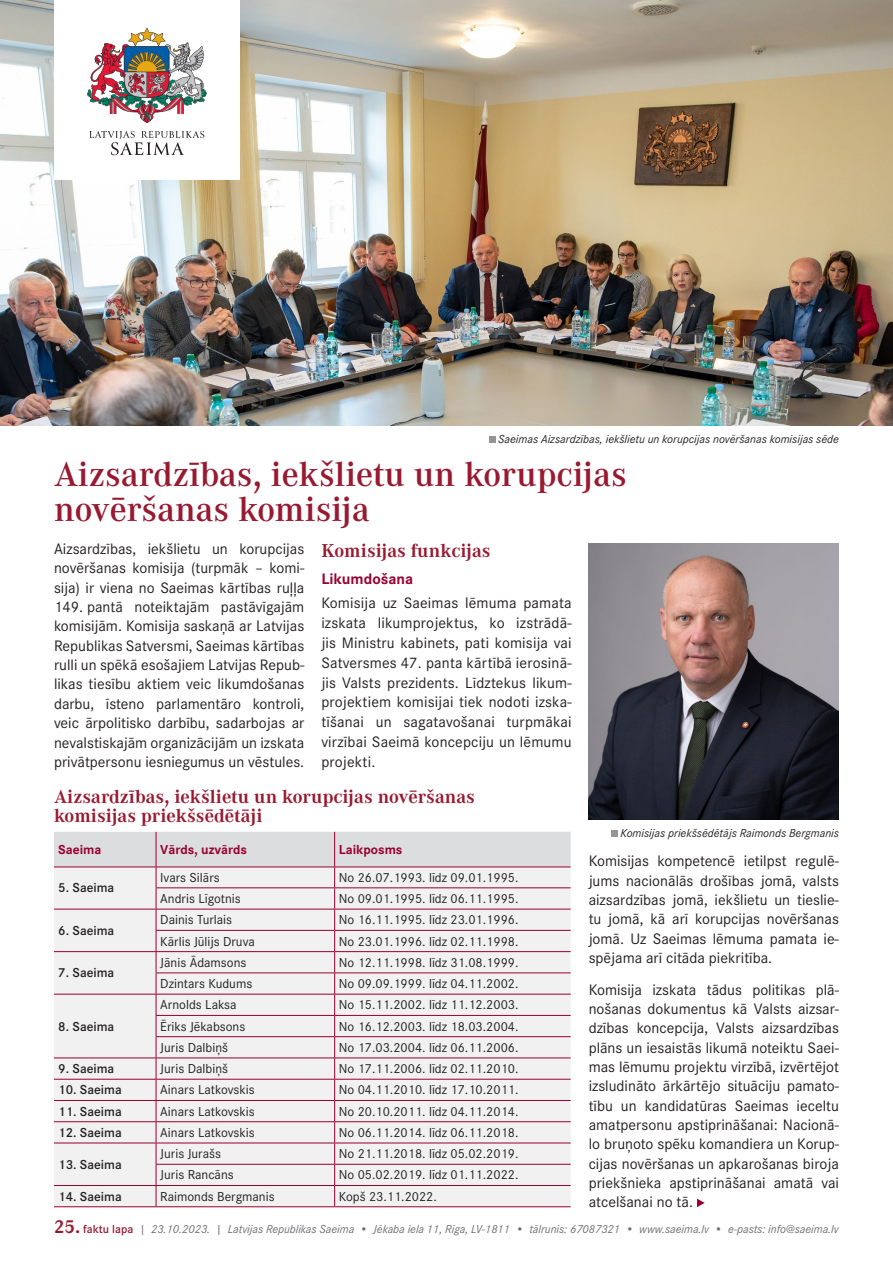
<style>
.page{position:relative;width:893px;height:1263px;background:#fff}
.page>*{position:absolute;margin:0;border:0;box-sizing:border-box;transform-origin:0 0}
.t1{font:600 36px/34.5px "Corporate A Pro";color:#981a31}
.t2{font:700 19.5px/19.5px "Corporate A Pro";color:#981a31}
.t3{font:15.75px/19.4px "Corporate S Pro";color:#231f20;text-align:justify}
.t4{font:700 15.75px "Corporate S Pro";color:#98002e}
.t5{font:13.5px "Corporate S Pro";color:#231f20}
.t6{font:600 13.5px "Corporate S Pro";color:#231f20}
.t7{font:700 13.5px "Corporate S Pro";color:#98002e}
.t8{font:italic 12px "Corporate S Pro";color:#6d6e71}
.t9{font:italic 12px "Corporate S Pro";color:#231f20}
.s1{font-family:"Corporate A Pro";font-weight:700;font-style:normal;font-size:19.5px;color:#981a31}
.s2{font-weight:600;font-style:normal;color:#981a31}
</style>
<div class="page">
<img style="left:0;top:0;width:893px;height:425px">
<svg style="left:489px;top:436px;width:6px;height:6px"></svg>
<div style="left:54px;top:0;width:186px;height:180px;background:#fff"></div>
<img style="left:87px;top:28px;width:120px;height:95px">
<svg style="left:89px;top:131px;width:115px;height:24px"></svg>
<hr style="left:54px;top:1206px;width:102px;height:1px;background:#98002e">
<hr style="left:156px;top:1206px;width:179px;height:1px;background:#98002e">
<hr style="left:335px;top:1206px;width:236px;height:1px;background:#98002e">
<svg style="left:54px;top:832px;width:517px;height:374px"></svg>
<hr style="left:54px;top:1079px;width:102px;height:1px;background:#98002e">
<hr style="left:156px;top:1079px;width:179px;height:1px;background:#98002e">
<hr style="left:335px;top:1079px;width:236px;height:1px;background:#98002e">
<div style="left:611px;top:830px;width:7px;height:6px;background:#939598"></div>
<img style="left:589px;top:543px;width:250px;height:276px">
<svg style="left:697px;top:1198px;width:8px;height:9px"></svg>
<p class="t9" style="left:498px;top:430px;width:342px">Saeimas Aizsardzības, iekšlietu un korupcijas novēršanas komisijas sēde</p>
<h1 class="t1" style="left:54px;top:456px;width:574px">Aizsardzības, iekšlietu un korupcijas novēršanas komisija</h1>
<p class="t3" style="left:54px;top:538px;width:252px">Aizsardzības, iekšlietu un korupcijas novēršanas komisija (turpmāk – komi&shy;sija) ir viena no Saeimas kārtības ruļļa 149. pantā noteiktajām pastāvīgajām komisijām. Komisija saskaņā ar Latvijas Republikas Satversmi, Saeimas kārtības rulli un spēkā esošajiem Latvijas Repub&shy;likas tiesību aktiem veic likumdošanas darbu, īsteno parlamentāro kontroli, veic ārpolitisko darbību, sadarbojas ar nevalstiskajām organizācijām un izskata privātpersonu iesniegumus un vēstules.</p>
<p class="t2" style="left:321px;top:540px;width:171px">Komisijas funkcijas</p>
<p class="t4" style="left:321px;top:566px;width:93px">Likumdošana</p>
<p class="t3" style="left:321px;top:592px;width:252px;line-height:19.8px">Komisija uz Saeimas lēmuma pamata izskata likumprojektus, ko izstrādā&shy;jis Ministru kabinets, pati komisija vai Satversmes 47. panta kārtībā ierosinā&shy;jis Valsts prezidents. Līdztekus likum&shy;projektiem komisijai tiek nodoti izska&shy;tīšanai un sagatavošanai turpmākai virzībai Saeimā koncepciju un lēmumu projekti.</p>
<p class="t2" style="left:54px;top:786px;width:422px">Aizsardzības, iekšlietu un korupcijas novēršanas komisijas priekšsēdētāji</p>
<p class="t7" style="left:58px;top:839px;width:45px">Saeima</p>
<p class="t7" style="left:160px;top:839px;width:88px">Vārds, uzvārds</p>
<p class="t7" style="left:339px;top:839px;width:65px">Laikposms</p>
<p class="t6" style="left:58px;top:878px;width:57px">5. Saeima</p>
<p class="t5" style="left:160px;top:867px;width:61px">Ivars Silārs</p>
<p class="t5" style="left:339px;top:867px;width:181px">No 26.07.1993. līdz 09.01.1995.</p>
<p class="t5" style="left:160px;top:889px;width:82px">Andris Līgotnis</p>
<p class="t5" style="left:339px;top:889px;width:181px">No 09.01.1995. līdz 06.11.1995.</p>
<p class="t6" style="left:58px;top:920px;width:57px">6. Saeima</p>
<p class="t6" style="left:58px;top:963px;width:57px">7. Saeima</p>
<p class="t6" style="left:58px;top:1016px;width:57px">8. Saeima</p>
<p class="t5" style="left:160px;top:910px;width:73px">Dainis Turlais</p>
<p class="t5" style="left:339px;top:910px;width:181px">No 16.11.1995. līdz 23.01.1996.</p>
<p class="t5" style="left:160px;top:931px;width:96px">Kārlis Jūlijs Druva</p>
<p class="t5" style="left:339px;top:931px;width:181px">No 23.01.1996. līdz 02.11.1998.</p>
<p class="t5" style="left:160px;top:952px;width:88px">Jānis Ādamsons</p>
<p class="t5" style="left:339px;top:952px;width:181px">No 12.11.1998. līdz 31.08.1999.</p>
<p class="t5" style="left:160px;top:974px;width:93px">Dzintars Kudums</p>
<p class="t5" style="left:339px;top:974px;width:181px">No 09.09.1999. līdz 04.11.2002.</p>
<p class="t5" style="left:160px;top:995px;width:78px">Arnolds Laksa</p>
<p class="t5" style="left:339px;top:995px;width:181px">No 15.11.2002. līdz 11.12.2003.</p>
<p class="t5" style="left:160px;top:1016px;width:87px">Ēriks Jēkabsons</p>
<p class="t5" style="left:339px;top:1016px;width:181px">No 16.12.2003. līdz 18.03.2004.</p>
<p class="t5" style="left:160px;top:1037px;width:69px">Juris Dalbiņš</p>
<p class="t5" style="left:339px;top:1037px;width:181px">No 17.03.2004. līdz 06.11.2006.</p>
<p class="t6" style="left:58px;top:1059px;width:57px">9. Saeima</p>
<p class="t5" style="left:160px;top:1059px;width:69px">Juris Dalbiņš</p>
<p class="t5" style="left:339px;top:1059px;width:181px">No 17.11.2006. līdz 02.11.2010.</p>
<p class="t6" style="left:58px;top:1080px;width:65px">10. Saeima</p>
<p class="t5" style="left:160px;top:1080px;width:96px">Ainars Latkovskis</p>
<p class="t5" style="left:339px;top:1080px;width:181px">No 04.11.2010. līdz 17.10.2011.</p>
<p class="t6" style="left:58px;top:1101px;width:65px">11. Saeima</p>
<p class="t5" style="left:160px;top:1101px;width:96px">Ainars Latkovskis</p>
<p class="t5" style="left:339px;top:1101px;width:181px">No 20.10.2011. līdz 04.11.2014.</p>
<p class="t6" style="left:58px;top:1122px;width:65px">12. Saeima</p>
<p class="t5" style="left:160px;top:1122px;width:96px">Ainars Latkovskis</p>
<p class="t5" style="left:339px;top:1122px;width:181px">No 06.11.2014. līdz 06.11.2018.</p>
<p class="t6" style="left:58px;top:1154px;width:65px">13. Saeima</p>
<p class="t5" style="left:160px;top:1144px;width:62px">Juris Jurašs</p>
<p class="t5" style="left:339px;top:1144px;width:181px">No 21.11.2018. līdz 05.02.2019.</p>
<p class="t5" style="left:160px;top:1165px;width:75px">Juris Rancāns</p>
<p class="t5" style="left:339px;top:1165px;width:181px">No 05.02.2019. līdz 01.11.2022.</p>
<p class="t6" style="left:58px;top:1186px;width:65px">14. Saeima</p>
<p class="t5" style="left:160px;top:1186px;width:116px">Raimonds Bergmanis</p>
<p class="t5" style="left:339px;top:1186px;width:100px">Kopš 23.11.2022.</p>
<p class="t9" style="left:620px;top:824px;width:220px">Komisijas priekšsēdētājs Raimonds Bergmanis</p>
<p class="t3" style="left:589px;top:850px;width:252px">Komisijas kompetencē ietilpst regulē&shy;jums nacionālās drošības jomā, valsts aizsardzības jomā, iekšlietu un tieslie&shy;tu jomā, kā arī korupcijas novēršanas jomā. Uz Saeimas lēmuma pamata ie&shy;spējama arī citāda piekritība.</p>
<p class="t3" style="left:589px;top:979px;width:252px">Komisija izskata tādus politikas plā&shy;nošanas dokumentus kā Valsts aizsar&shy;dzības koncepcija, Valsts aizsardzības plāns un iesaistās likumā noteiktu Saei&shy;mas lēmumu projektu virzībā, izvērtējot izsludināto ārkārtējo situāciju pamato&shy;tību un kandidatūras Saeimas ieceltu amatpersonu apstiprināšanai: Nacionā&shy;lo bruņoto spēku komandiera un Korup&shy;cijas novēršanas un apkarošanas biroja priekšnieka apstiprināšanai amatā vai atcelšanai no tā.</p>
<p class="t8" style="left:54px;top:1220px;width:786px"><span class="s1">25.</span> <span class="s2">faktu lapa</span> | 23.10.2023. | Latvijas Republikas Saeima • Jēkaba iela 11, Rīga, LV-1811 • tālrunis: 67087321 • www.saeima.lv • e-pasts: info@saeima.lv</p>
</div>
